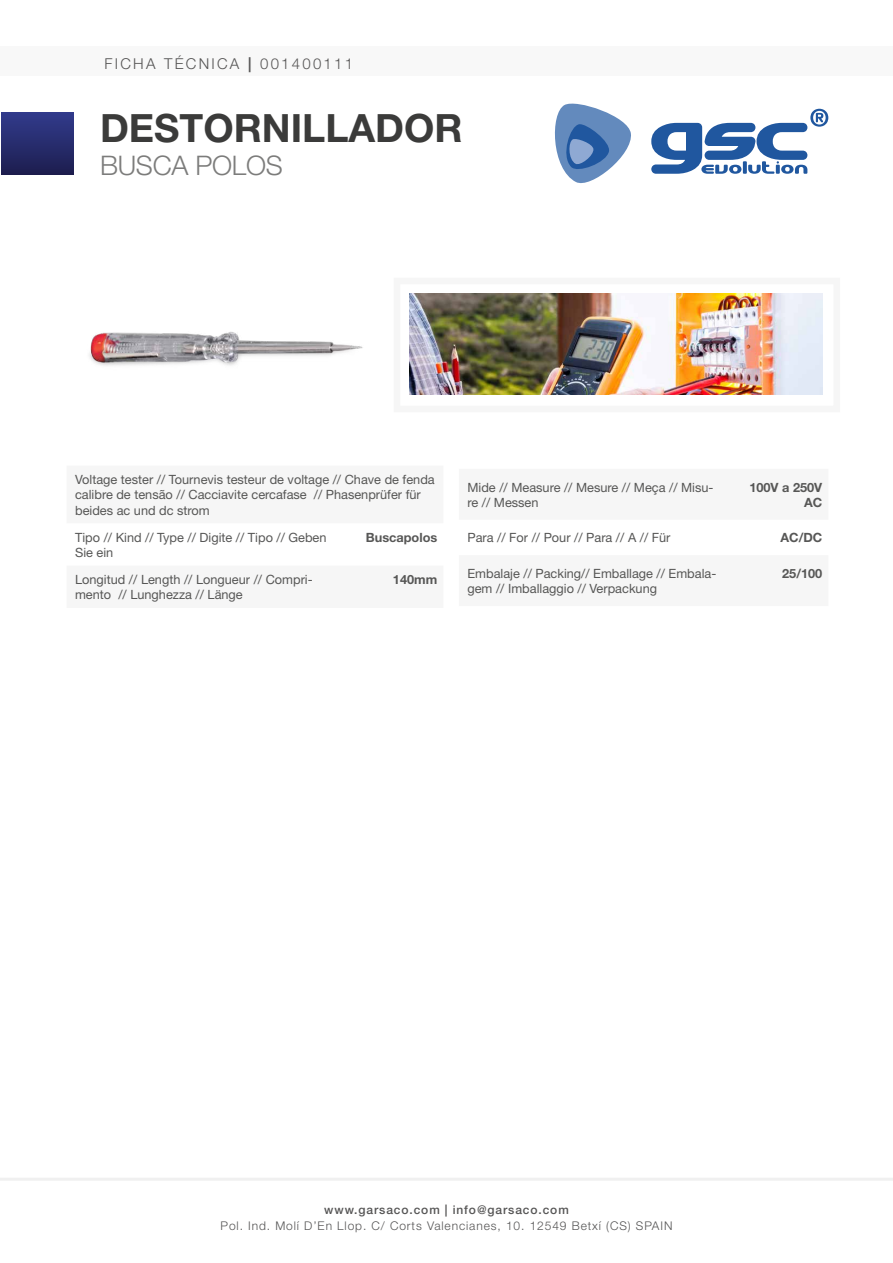
<style>
.page{position:relative;width:893px;height:1263px;background:#fff}
.page>*{position:absolute;margin:0;border:0;box-sizing:border-box;transform-origin:0 0}
.t1{font:700 39px "Helvetica Neue";color:#3b3b3a}
.t2{font:300 27px "Helvetica Neue";letter-spacing:-.01em;color:#7c7c7b}
.t3{font:300 15px "Helvetica Neue";letter-spacing:.15em;color:#565555}
.t4{font:12.75px/15.3px "Helvetica Neue";color:#575756}
.t5{font:700 12.75px/15.3px "Helvetica Neue";color:#575756;text-align:right}
.t6{font:300 12px "Helvetica Neue";letter-spacing:.075em;color:#565555}
.t7{font:500 12px "Helvetica Neue";letter-spacing:.075em;color:#565555}
.s1{font-weight:700}
</style>
<div class="page">
<svg style="left:651px;top:109px;width:177px;height:65px"></svg>
<svg style="left:554px;top:103px;width:77px;height:81px"></svg>
<hr style="left:0;top:1178px;width:893px;height:3px;background:#f0f0f0">
<div style="left:0;top:47px;width:893px;height:29px;background:#f8f8f8"></div>
<div style="left:1px;top:113px;width:73px;height:62px;background:linear-gradient(to bottom,#313b8c,#1d1e4f)"></div>
<img style="left:89px;top:331px;width:274px;height:35px">
<img style="left:409px;top:293px;width:413px;height:101px">
<p class="t3" style="left:105px;top:54px;width:250px">FICHA TÉCNICA <span class="s1">|</span> 001400111</p>
<h1 class="t1" style="left:100px;top:104px;width:364px">DESTORNILLADOR</h1>
<h2 class="t2" style="left:100px;top:149px;width:184px">BUSCA POLOS</h2>
<p class="t4" style="left:75px;top:472px;width:361px">Voltage tester // Tournevis testeur de voltage // Chave de fenda calibre de tensão // Cacciavite cercafase // Phasenprüfer für beides ac und dc strom</p>
<p class="t4" style="left:75px;top:529px;width:253px">Tipo // Kind // Type // Digite // Tipo // Geben<br>Sie ein</p>
<p class="t5" style="left:366px;top:529px;width:73px">Buscapolos</p>
<p class="t4" style="left:75px;top:572px;width:239px">Longitud // Length // Longueur // Compri&shy;mento // Lunghezza // Länge</p>
<p class="t5" style="left:393px;top:572px;width:46px">140mm</p>
<p class="t4" style="left:467px;top:479px;width:248px">Mide // Measure // Mesure // Meça // Misu&shy;re // Messen</p>
<p class="t5" style="left:749px;top:479px;width:75px">100V a 250V<br>AC</p>
<p class="t4" style="left:467px;top:530px;width:205px">Para // For // Pour // Para // A // Für</p>
<p class="t5" style="left:780px;top:530px;width:43px">AC/DC</p>
<p class="t4" style="left:467px;top:566px;width:250px">Embalaje // Packing// Emballage // Embala&shy;gem // Imballaggio // Verpackung</p>
<p class="t5" style="left:782px;top:565px;width:42px">25/100</p>
<p class="t7" style="left:324px;top:1202px;width:246px">www.garsaco.com | info@garsaco.com</p>
<p class="t6" style="left:221px;top:1219px;width:453px">Pol. Ind. Molí D’En Llop. C/ Corts Valencianes, 10. 12549 Betxí (CS) SPAIN</p>
</div>
